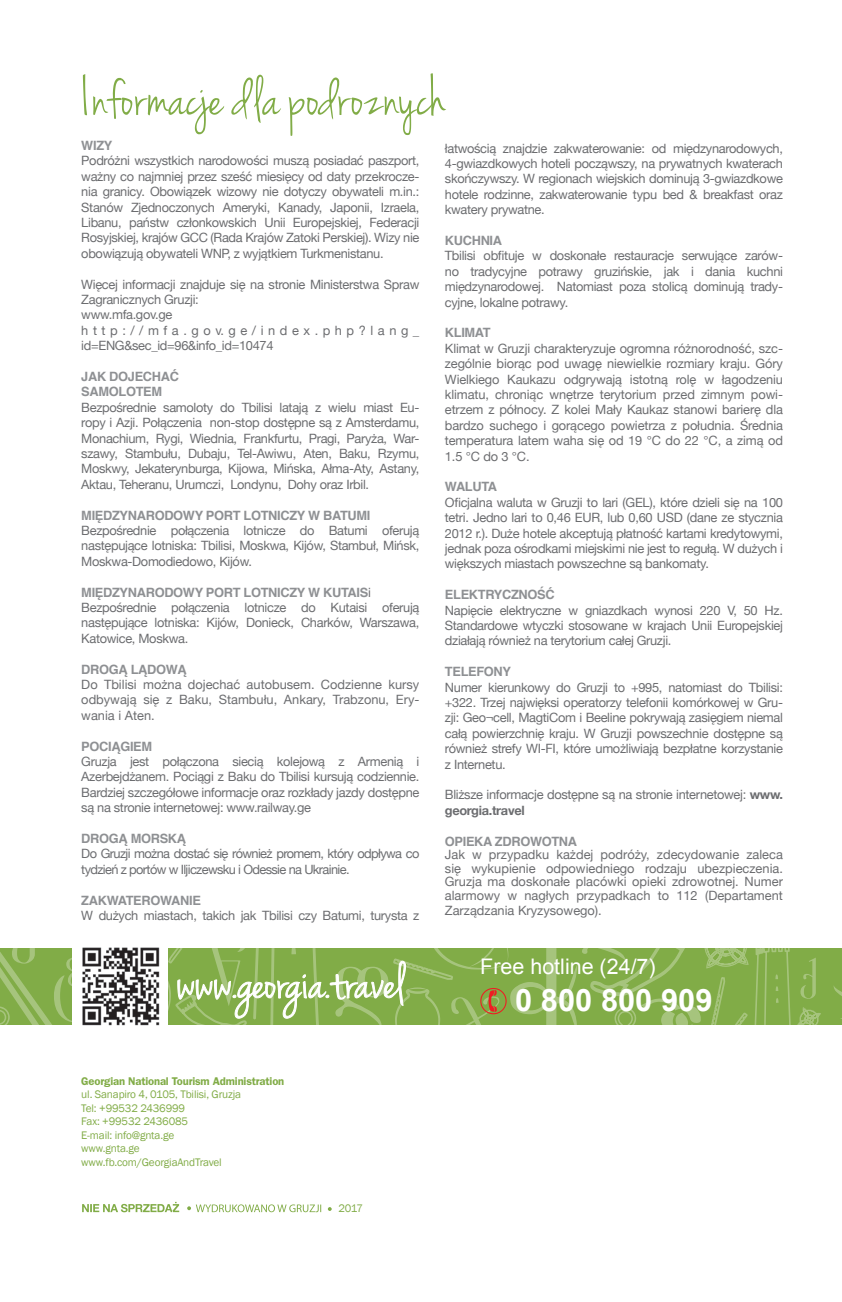
<style>
.page{position:relative;width:842px;height:1302px;background:#fff}
.page>*{position:absolute;margin:0;border:0;box-sizing:border-box;transform-origin:0 0}
.t1{font:57.6px "Jenna Sue";color:#81ac47}
.t2{font:52.65px "Jenna Sue";color:#fff}
.t3{font:700 30.82px "Arial";color:#fff}
.t4{font:21.38px "Arial";color:#fff}
.t5{font:12.83px/15.3px "Helvetica Neue";letter-spacing:-.025em;color:#6c6d70;text-align:justify}
.t6{font:700 12.83px "Helvetica";letter-spacing:-.025em;color:#8e9093}
.t7{font:12.83px/15.3px "Helvetica Neue";letter-spacing:-.05em;color:#6c6d70}
.t8{font:12.83px "Helvetica Neue";color:#6c6d70}
.Body_Copy{font:11.25px "Franklin Gothic";letter-spacing:-.015em;color:#81ac47}
.Body_Copy-2{font:600 11.25px "Franklin Gothic";letter-spacing:-.015em;color:#81ac47}
.s1{font-family:"Helvetica Neue";font-weight:400;color:#6c6d70}
.s2{font-weight:700}
</style>
<div class="page">
<svg style="left:187px;top:1204px;width:134px;height:7px"></svg>
<svg style="left:82px;top:1201px;width:97px;height:10px"></svg>
<svg style="left:0;top:948px;width:842px;height:76px;fill:#81ac47"></svg>
<div style="left:72px;top:928px;width:96px;height:115px;background:#fff"></div>
<img style="left:82px;top:947px;width:77px;height:78px">
<svg style="left:177px;top:960px;width:229px;height:58px"></svg>
<svg style="left:328px;top:1207px;width:4px;height:3px"></svg>
<svg style="left:480px;top:987px;width:27px;height:27px"></svg>
<p class="t1" style="left:83px;top:65px;width:364px">Informacje dla podroznych</p>
<p class="t6" style="left:81px;top:135px;width:33px">WIZY</p>
<p class="t5" style="left:81px;top:152px;width:340px">Podróżni wszystkich narodowości muszą posiadać paszport, ważny co najmniej przez sześć miesięcy od daty przekrocze&shy;nia granicy. Obowiązek wizowy nie dotyczy obywateli m.in.:<br>Stanów Zjednoczonych Ameryki, Kanady, Japonii, Izraela, Libanu, państw członkowskich Unii Europejskiej, Federacji Rosyjskiej, krajów GCC (Rada Krajów Zatoki Perskiej). Wizy nie obowiązują obywateli WNP, z wyjątkiem Turkmenistanu.</p>
<p class="t5" style="left:81px;top:275px;width:340px">Więcej informacji znajduje się na stronie Ministerstwa Spraw<br>Zagranicznych Gruzji:</p>
<p class="t5" style="left:81px;top:306px;width:93px">www.mfa.gov.ge</p>
<p class="t5" style="left:81px;top:321px;width:339px">h t t p : / / m f a . g o v. g e / i n d e x . p h p ? l a n g _ id=ENG&amp;sec_id=96&amp;info_id=10474</p>
<p class="t6" style="left:81px;top:366px;width:99px">JAK DOJECHAĆ</p>
<p class="t6" style="left:81px;top:381px;width:82px">SAMOLOTEM</p>
<p class="t5" style="left:81px;top:398px;width:340px">Bezpośrednie samoloty do Tbilisi latają z wielu miast Eu&shy;ropy i Azji. Połączenia non-stop dostępne są z Amsterdamu, Monachium, Rygi, Wiednia, Frankfurtu, Pragi, Paryża, War&shy;szawy, Stambułu, Dubaju, Tel-Awiwu, Aten, Baku, Rzymu, Moskwy, Jekaterynburga, Kijowa, Mińska, Ałma-Aty, Astany, Aktau, Teheranu, Urumczi, Londynu, Dohy oraz Irbil.</p>
<p class="t6" style="left:81px;top:504px;width:291px">MIĘDZYNARODOWY PORT LOTNICZY W BATUMI</p>
<p class="t5" style="left:81px;top:522px;width:340px">Bezpośrednie połączenia lotnicze do Batumi oferują następujące lotniska: Tbilisi, Moskwa, Kijów, Stambuł, Mińsk, Moskwa-Domodiedowo, Kijów.</p>
<p class="t6" style="left:81px;top:581px;width:291px">MIĘDZYNARODOWY PORT LOTNICZY W KUTAIS<span class="s1">i</span></p>
<p class="t5" style="left:81px;top:599px;width:340px">Bezpośrednie połączenia lotnicze do Kutaisi oferują następujące lotniska: Kijów, Donieck, Charków, Warszawa, Katowice, Moskwa.</p>
<p class="t6" style="left:81px;top:658px;width:107px">DROGĄ LĄDOWĄ</p>
<p class="t5" style="left:81px;top:675px;width:340px">Do Tbilisi można dojechać autobusem. Codzienne kursy odbywają się z Baku, Stambułu, Ankary, Trabzonu, Ery&shy;wania i Aten.</p>
<p class="t6" style="left:81px;top:735px;width:72px">POCIĄGIEM</p>
<p class="t5" style="left:81px;top:752px;width:340px">Gruzja jest połączona siecią kolejową z Armenią i Azerbejdżanem. Pociągi z Baku do Tbilisi kursują codziennie.<br>Bardziej szczegółowe informacje oraz rozkłady jazdy dostępne są na stronie internetowej: www.railway.ge</p>
<p class="t6" style="left:81px;top:828px;width:106px">DROGĄ MORSKĄ</p>
<p class="t7" style="left:81px;top:845px;width:340px">Do Gruzji można dostać się również promem, który odpływa co tydzień z portów w Iljiczewsku i Odessie na Ukrainie.</p>
<p class="t6" style="left:81px;top:889px;width:121px">ZAKWATEROWANIE</p>
<p class="t5" style="left:81px;top:906px;width:339px">W dużych miastach, takich jak Tbilisi czy Batumi, turysta z</p>
<p class="t2" style="left:178px;top:952px;width:228px">www.georgia.travel</p>
<p class="Body_Copy-2" style="left:81px;top:1073px;width:204px">Georgian National Tourism Administration</p>
<p class="Body_Copy" style="left:81px;top:1087px;width:161px">ul. Sanapiro 4, 0105, Tbilisi, Gruzja</p>
<p class="Body_Copy" style="left:81px;top:1100px;width:105px">Tel: +99532 2436999</p>
<p class="Body_Copy" style="left:81px;top:1114px;width:108px">Fax: +99532 2436085</p>
<p class="Body_Copy" style="left:81px;top:1127px;width:94px">E-mail: info@gnta.ge</p>
<p class="Body_Copy" style="left:81px;top:1141px;width:60px">www.gnta.ge</p>
<p class="Body_Copy" style="left:81px;top:1154px;width:142px">www.fb.com/GeorgiaAndTravel</p>
<p class="Body_Copy" style="left:338px;top:1201px;width:26px">2017</p>
<p class="t5" style="left:445px;top:139px;width:340px">łatwością znajdzie zakwaterowanie: od międzynarodowych, 4-gwiazdkowych hoteli począwszy, na prywatnych kwaterach skończywszy. W regionach wiejskich dominują 3-gwiazdkowe hotele rodzinne, zakwaterowanie typu bed &amp; breakfast oraz kwatery prywatne.</p>
<p class="t6" style="left:445px;top:230px;width:59px">KUCHNIA</p>
<p class="t5" style="left:445px;top:247px;width:340px">Tbilisi obfituje w doskonałe restauracje serwujące zarów&shy;no tradycyjne potrawy gruzińskie, jak i dania kuchni międzynarodowej. Natomiast poza stolicą dominują trady&shy;cyjne, lokalne potrawy.</p>
<p class="t6" style="left:445px;top:322px;width:47px">KLIMAT</p>
<p class="t5" style="left:445px;top:339px;width:340px">Klimat w Gruzji charakteryzuje ogromna różnorodność, szc&shy;zególnie biorąc pod uwagę niewielkie rozmiary kraju. Góry Wielkiego Kaukazu odgrywają istotną rolę w łagodzeniu klimatu, chroniąc wnętrze terytorium przed zimnym powi&shy;etrzem z północy. Z kolei Mały Kaukaz stanowi barierę dla bardzo suchego i gorącego powietrza z południa. Średnia temperatura latem waha się od 19 °C do 22 °C, a zimą od 1.5 °C do 3 °C.</p>
<p class="t6" style="left:445px;top:476px;width:54px">WALUTA</p>
<p class="t5" style="left:445px;top:493px;width:340px">Oficjalna waluta w Gruzji to lari (GEL), które dzieli się na 100 tetri. Jedno lari to 0,46 EUR, lub 0,60 USD (dane ze stycznia 2012 r.). Duże hotele akceptują płatność kartami kredytowymi, jednak poza ośrodkami miejskimi nie jest to regułą. W dużych i większych miastach powszechne są bankomaty.</p>
<p class="t6" style="left:445px;top:584px;width:111px">ELEKTRYCZNOŚĆ</p>
<p class="t5" style="left:445px;top:601px;width:340px">Napięcie elektryczne w gniazdkach wynosi 220 V, 50 Hz.<br>Standardowe wtyczki stosowane w krajach Unii Europejskiej działają również na terytorium całej Gruzji.</p>
<p class="t6" style="left:445px;top:661px;width:68px">TELEFONY</p>
<p class="t5" style="left:445px;top:678px;width:340px">Numer kierunkowy do Gruzji to +995, natomiast do Tbilisi: +322. Trzej najwięksi operatorzy telefonii komórkowej w Gru&shy;zji: Geo¬cell, MagtiCom i Beeline pokrywają zasięgiem niemal całą powierzchnię kraju. W Gruzji powszechnie dostępne są również strefy WI-FI, które umożliwiają bezpłatne korzystanie z Internetu.</p>
<p class="t5" style="left:445px;top:786px;width:340px">Bliższe informacje dostępne są na stronie internetowej: <span class="s2">www. georgia.travel</span></p>
<p class="t6" style="left:445px;top:830px;width:134px">OPIEKA ZDROWOTNA</p>
<p class="t5" style="left:445px;top:846px;width:340px;line-height:13.5px">Jak w przypadku każdej podróży, zdecydowanie zaleca się wykupienie odpowiedniego rodzaju ubezpieczenia.<br>Gruzja ma doskonałe placówki opieki zdrowotnej. Numer alarmowy w nagłych przypadkach to 112 (Departament</p>
<p class="t8" style="left:445px;top:899px;width:158px">Zarządzania Kryzysowego).</p>
<p class="t4" style="left:480px;top:952px;width:177px">Free hotline (24/7)</p>
<p class="t3" style="left:515px;top:980px;width:199px">0 800 800 909</p>
</div>
